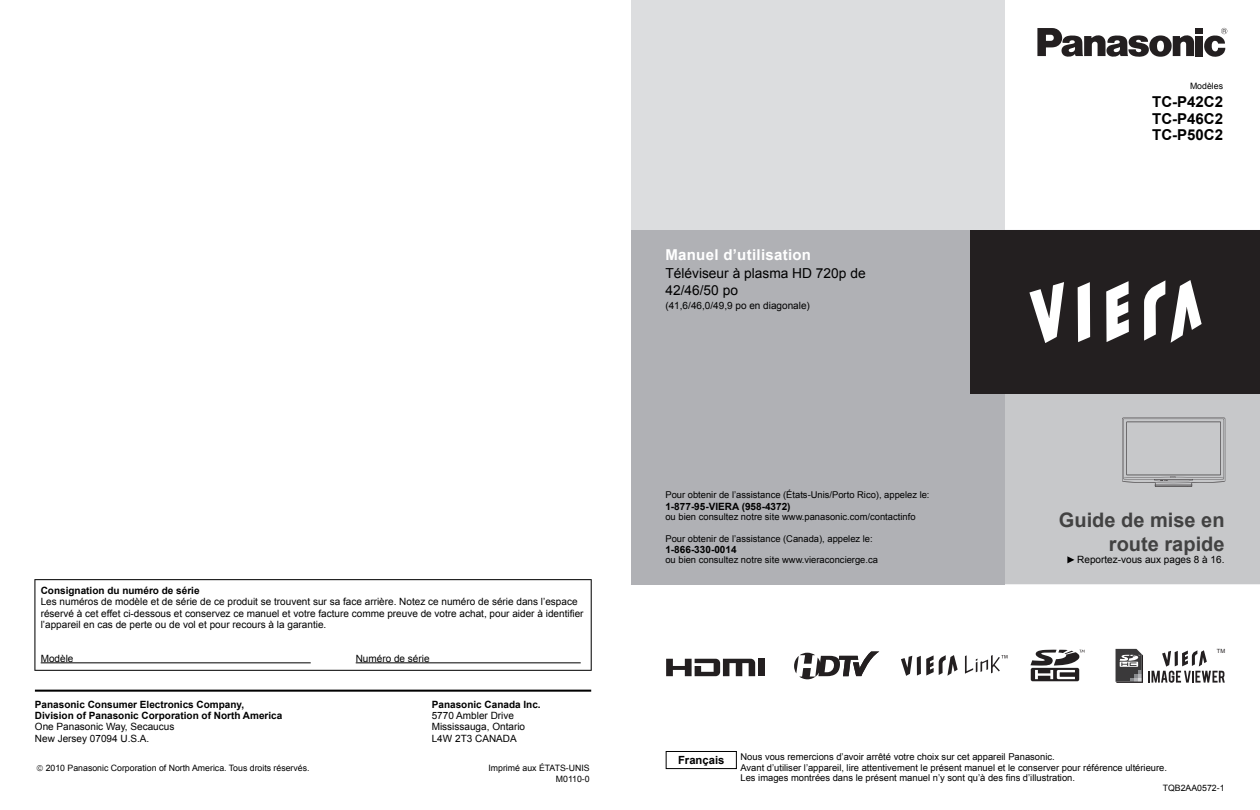
<style>
.page{position:relative;width:1260px;height:810px;background:#fff}
.page>*{position:absolute;margin:0;border:0;box-sizing:border-box;transform-origin:0 0}
.t1{font:700 20px/24px "Arial";color:#424242;text-align:right}
.t2{font:700 15px/16.4px "Arial";color:#000;text-align:justify}
.t3{font:700 15px "Arial";letter-spacing:.02em;color:#fff}
.t4{font:13.75px/17.5px "Arial";color:#000}
.t5{font:700 11.25px "Arial";color:#000}
.t6{font:10px/11.2px "Arial";color:#000}
.t7{font:700 10px/11.2px "Arial";color:#000}
.t8{font:9.38px/10.6px "Arial";color:#000}
.t9{font:8.75px/10.6px "Arial";color:#000;text-align:right}
.t10{font:5.75px "Arial";color:#231f20}
</style>
<div class="page">
<div style="left:631px;top:0;width:373px;height:584px;background:#dcdddf"></div>
<div style="left:1004px;top:393px;width:256px;height:191px;background:#c7c8ca"></div>
<div style="left:631px;top:230px;width:373px;height:354px;background:#b0b1b5"></div>
<div style="left:970px;top:230px;width:290px;height:163px;background:#231f20"></div>
<svg style="left:1037px;top:28px;width:190px;height:29px"></svg>
<svg style="left:1106px;top:281px;width:23px;height:61px"></svg>
<svg style="left:1078px;top:282px;width:12px;height:60px"></svg>
<svg style="left:1171px;top:280px;width:31px;height:63px"></svg>
<svg style="left:1144px;top:280px;width:21px;height:61px"></svg>
<svg style="left:1029px;top:282px;width:35px;height:61px"></svg>
<svg style="left:794px;top:651px;width:85px;height:28px"></svg>
<svg style="left:1030px;top:650px;width:54px;height:31px"></svg>
<svg style="left:901px;top:655px;width:57px;height:21px"></svg>
<svg style="left:965px;top:655px;width:42px;height:19px"></svg>
<svg style="left:1116px;top:649px;width:109px;height:34px"></svg>
<div style="left:758px;top:659px;width:7px;height:17px;background:#231f20"></div>
<svg style="left:666px;top:659px;width:89px;height:17px"></svg>
<svg style="left:1122px;top:418px;width:103px;height:69px;background:#bcbdbf"></svg>
<svg style="left:1067px;top:556px;width:7px;height:7px"></svg>
<hr style="left:34px;top:579px;width:214px;height:1px;background:#000">
<hr style="left:34px;top:580px;width:1px;height:90px;background:#000">
<hr style="left:248px;top:579px;width:344px;height:1px;background:#000">
<hr style="left:591px;top:580px;width:1px;height:90px;background:#000">
<hr style="left:34px;top:670px;width:398px;height:1px;background:#000">
<hr style="left:432px;top:670px;width:160px;height:1px;background:#000">
<hr style="left:35px;top:690px;width:397px;height:2px;background:#000">
<hr style="left:432px;top:690px;width:159px;height:2px;background:#000">
<hr style="left:41px;top:663px;width:270px;height:1px;background:#000">
<hr style="left:356px;top:663px;width:225px;height:1px;background:#000">
<div style="left:666px;top:751px;width:71px;height:18px;border:1px solid #000"></div>
<p class="t7" style="left:41px;top:585px;width:160px">Consignation du numéro de série</p>
<p class="t6" style="left:41px;top:596px;width:544px">Les numéros de modèle et de série de ce produit se trouvent sur sa face arrière. Notez ce numéro de série dans l’espace réservé à cet effet ci-dessous et conservez ce manuel et votre facture comme preuve de votre achat, pour aider à identifier l’appareil en cas de perte ou de vol et pour recours à la garantie.</p>
<p class="t6" style="left:41px;top:653px;width:34px">Modèle</p>
<p class="t6" style="left:356px;top:653px;width:75px">Numéro de série</p>
<p class="t7" style="left:35px;top:699px;width:249px">Panasonic Consumer Electronics Company,<br>Division of Panasonic Corporation of North America</p>
<p class="t6" style="left:35px;top:721px;width:141px">One Panasonic Way, Secaucus<br>New Jersey 07094 U.S.A.</p>
<p class="t7" style="left:432px;top:699px;width:110px">Panasonic Canada Inc.</p>
<p class="t6" style="left:432px;top:710px;width:95px">5770 Ambler Drive<br>Mississauga, Ontario<br>L4W 2T3 CANADA</p>
<p class="t9" style="left:46px;top:763px;width:265px">2010 Panasonic Corporation of North America. Tous droits réservés.</p>
<p class="t9" style="left:488px;top:763px;width:103px">Imprimé aux ÉTATS-UNIS<br>M0110-0</p>
<h2 class="t3" style="left:665px;top:247px;width:147px">Manuel d’utilisation</h2>
<h3 class="t4" style="left:665px;top:264px;width:202px">Téléviseur à plasma HD 720p de<br>42/46/50 po</h3>
<p class="t6" style="left:665px;top:300px;width:146px">(41,6/46,0/49,9 po en diagonale)</p>
<p class="t8" style="left:665px;top:490px;width:266px">Pour obtenir de l’assistance (États-Unis/Porto Rico), appelez le:</p>
<p class="t7" style="left:665px;top:501px;width:127px">1-877-95-VIERA (958-4372)</p>
<p class="t8" style="left:665px;top:512px;width:252px">ou bien consultez notre site www.panasonic.com/contactinfo</p>
<p class="t8" style="left:665px;top:533px;width:209px">Pour obtenir de l’assistance (Canada), appelez le:</p>
<p class="t7" style="left:665px;top:544px;width:73px">1-866-330-0014</p>
<p class="t8" style="left:665px;top:555px;width:214px">ou bien consultez notre site www.vieraconcierge.ca</p>
<p class="t9" style="left:1190px;top:81px;width:35px">Modèles</p>
<h2 class="t2" style="left:1152px;top:94px;width:72px">TC-P42C2<br>TC-P46C2<br>TC-P50C2</h2>
<h1 class="t1" style="left:1059px;top:508px;width:167px">Guide de mise en route rapide</h1>
<p class="t6" style="left:1077px;top:554px;width:149px">Reportez-vous aux pages 8 à 16.</p>
<p class="t10" style="left:1217px;top:648px;width:10px">TM</p>
<p class="t5" style="left:678px;top:754px;width:48px">Français</p>
<p class="t8" style="left:741px;top:751px;width:428px">Nous vous remercions d’avoir arrêté votre choix sur cet appareil Panasonic.<br>Avant d’utiliser l’appareil, lire attentivement le présent manuel et le conserver pour référence ultérieure.<br>Les images montrées dans le présent manuel n’y sont qu’à des fins d’illustration.</p>
<p class="t9" style="left:1163px;top:783px;width:63px">TQB2AA0572-1</p>
</div>
